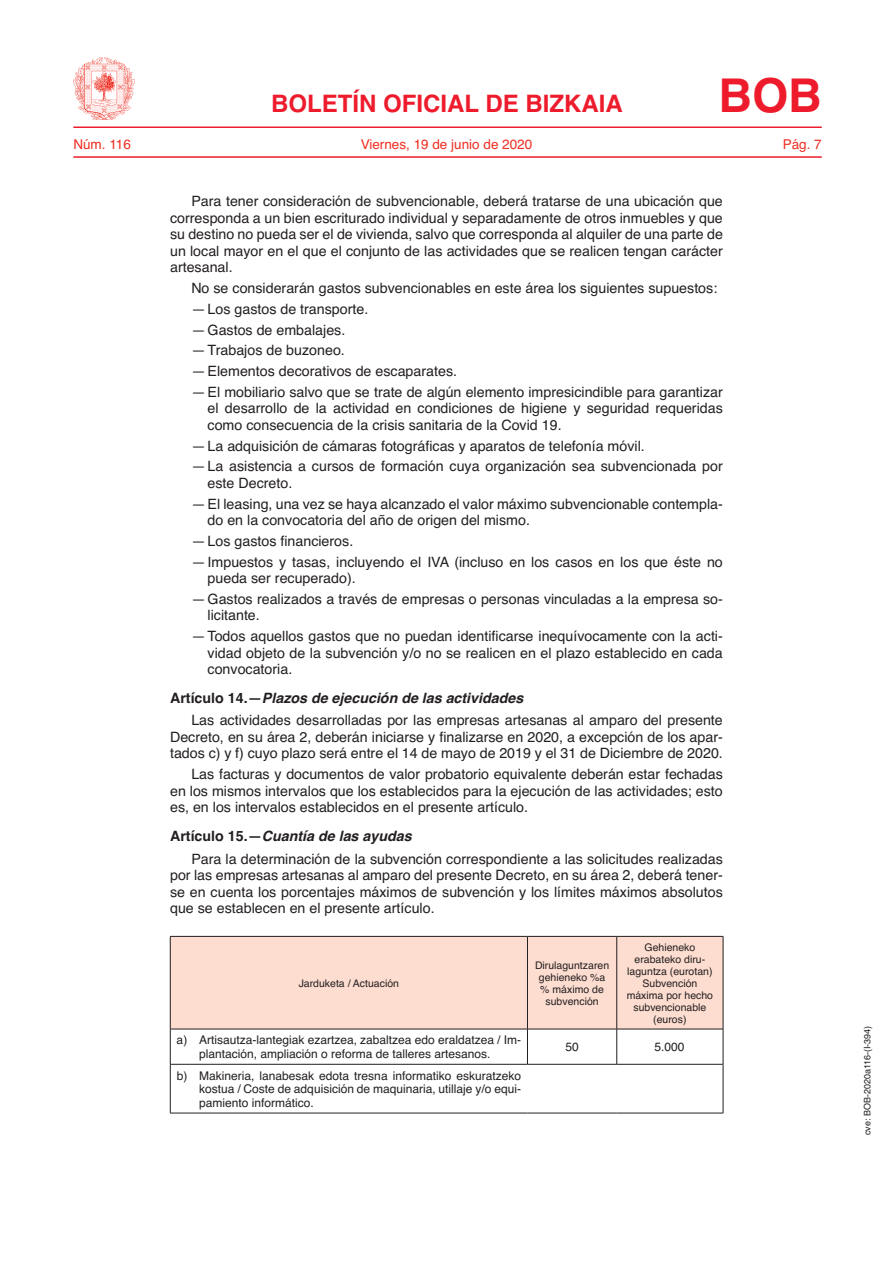
<style>
.page{position:relative;width:893px;height:1263px;background:#fff}
.page>*{position:absolute;margin:0;border:0;box-sizing:border-box;transform-origin:0 0}
.t1{font:700 46.5px "Helvetica";color:#ee1b2c}
.t2{font:700 24px "Helvetica";color:#ee1b2c}
.t3{font:14.25px/16.5px "Helvetica";color:#231f20}
.t4{font:13.5px "Helvetica";color:#ee2e22}
.t5{font:12px/13.5px "Helvetica";color:#231f20}
.t6{font:10.5px/12px "Helvetica";color:#231f20;text-align:center}
.t7{font:9px "Helvetica";color:#231f20}
.s1{font-weight:700}
.s2{font-weight:700;font-style:italic}
</style>
<div class="page">
<hr style="left:73px;top:126px;width:749px;height:2px;background:#ee1b2c">
<hr style="left:73px;top:156px;width:749px;height:2px;background:#ee1b2c">
<img style="left:74px;top:58px;width:61px;height:61px">
<div style="left:171px;top:937px;width:552px;height:92px;background:#fdddd0"></div>
<hr style="left:527px;top:936px;width:1px;height:93px;background:#231f20">
<hr style="left:616px;top:936px;width:1px;height:93px;background:#231f20">
<hr style="left:527px;top:1029px;width:1px;height:35px;background:#231f20">
<hr style="left:616px;top:1029px;width:1px;height:35px;background:#231f20">
<hr style="left:170px;top:1064px;width:357px;height:1px;background:#231f20">
<hr style="left:527px;top:1064px;width:90px;height:1px;background:#231f20">
<hr style="left:617px;top:1064px;width:106px;height:1px;background:#231f20">
<hr style="left:170px;top:1113px;width:357px;height:1px;background:#231f20">
<hr style="left:527px;top:1113px;width:90px;height:1px;background:#231f20">
<hr style="left:170px;top:1029px;width:1px;height:35px;background:#231f20">
<hr style="left:723px;top:1029px;width:1px;height:35px;background:#231f20">
<hr style="left:170px;top:1064px;width:1px;height:49px;background:#231f20">
<hr style="left:723px;top:1064px;width:1px;height:49px;background:#231f20">
<hr style="left:170px;top:936px;width:357px;height:1px;background:#231f20">
<hr style="left:170px;top:936px;width:1px;height:93px;background:#231f20">
<hr style="left:527px;top:936px;width:90px;height:1px;background:#231f20">
<hr style="left:617px;top:936px;width:106px;height:1px;background:#231f20">
<hr style="left:723px;top:936px;width:1px;height:93px;background:#231f20">
<hr style="left:170px;top:1029px;width:357px;height:1px;background:#231f20">
<hr style="left:527px;top:1029px;width:90px;height:1px;background:#231f20">
<hr style="left:617px;top:1029px;width:106px;height:1px;background:#231f20">
<hr style="left:617px;top:1113px;width:106px;height:1px;background:#231f20">
<h2 class="t2" style="left:271px;top:84px;width:353px">BOLETÍN OFICIAL DE BIZKAIA</h2>
<h1 class="t1" style="left:718px;top:58px;width:105px">BOB</h1>
<p class="t4" style="left:73px;top:134px;width:59px">Núm. 116</p>
<p class="t4" style="left:361px;top:134px;width:173px">Viernes, 19 de junio de 2020</p>
<p class="t4" style="left:783px;top:134px;width:41px">Pág. 7</p>
<p class="t3" style="left:170px;top:193px;width:554px;text-align:justify;text-indent:21px">Para tener consideración de subvencionable, deberá tratarse de una ubicación que corresponda a un bien escriturado individual y separadamente de otros inmuebles y que su destino no pueda ser el de vivienda, salvo que corresponda al alquiler de una parte de un local mayor en el que el conjunto de las actividades que se realicen tengan carácter artesanal.</p>
<p class="t3" style="left:191px;top:280px;width:527px">No se considerarán gastos subvencionables en este área los siguientes supuestos:</p>
<p class="t3" style="left:191px;top:301px;width:179px">— Los gastos de transporte.</p>
<p class="t3" style="left:191px;top:322px;width:156px">— Gastos de embalajes.</p>
<p class="t3" style="left:191px;top:342px;width:155px">— Trabajos de buzoneo.</p>
<p class="t3" style="left:191px;top:363px;width:267px">— Elementos decorativos de escaparates.</p>
<p class="t3" style="left:208px;top:384px;width:517px;text-align:justify;text-indent:-16px">— El mobiliario salvo que se trate de algún elemento impresicindible para garantizar el desarrollo de la actividad en condiciones de higiene y seguridad requeridas como consecuencia de la crisis sanitaria de la Covid 19.</p>
<p class="t3" style="left:191px;top:438px;width:455px">— La adquisición de cámaras fotográficas y aparatos de telefonía móvil.</p>
<p class="t3" style="left:208px;top:458px;width:517px;text-indent:-16px">— La asistencia a cursos de formación cuya organización sea subvencionada por este Decreto.</p>
<p class="t3" style="left:208px;top:496px;width:517px;text-indent:-16px">— El leasing, una vez se haya alcanzado el valor máximo subvencionable contempla&shy;do en la convocatoria del año de origen del mismo.</p>
<p class="t3" style="left:191px;top:533px;width:163px">— Los gastos financieros.</p>
<p class="t3" style="left:208px;top:554px;width:517px;text-indent:-16px">— Impuestos y tasas, incluyendo el IVA (incluso en los casos en los que éste no pueda ser recuperado).</p>
<p class="t3" style="left:208px;top:591px;width:517px;text-indent:-16px">— Gastos realizados a través de empresas o personas vinculadas a la empresa so&shy;licitante.</p>
<p class="t3" style="left:208px;top:628px;width:517px;text-align:justify;text-indent:-16px">— Todos aquellos gastos que no puedan identificarse inequívocamente con la acti&shy;vidad objeto de la subvención y/o no se realicen en el plazo establecido en cada convocatoria.</p>
<p class="t3" style="left:191px;top:687px;width:533px;line-height:22.8px;text-indent:-21px"><span class="s1">Artículo 14.—</span><span class="s2">Plazos de ejecución de las actividades<br></span>Las actividades desarrolladas por las empresas artesanas al amparo del presente</p>
<p class="t3" style="left:170px;top:729px;width:554px">Decreto, en su área 2, deberán iniciarse y finalizarse en 2020, a excepción de los apar&shy;tados c) y f) cuyo plazo será entre el 14 de mayo de 2019 y el 31 de Diciembre de 2020.</p>
<p class="t3" style="left:170px;top:766px;width:554px;text-align:justify;text-indent:21px">Las facturas y documentos de valor probatorio equivalente deberán estar fechadas en los mismos intervalos que los establecidos para la ejecución de las actividades; esto es, en los intervalos establecidos en el presente artículo.</p>
<p class="t3" style="left:191px;top:825px;width:533px;line-height:22.8px;text-indent:-21px"><span class="s1">Artículo 15.—</span><span class="s2">Cuantía de las ayudas<br></span>Para la determinación de la subvención correspondiente a las solicitudes realizadas</p>
<p class="t3" style="left:170px;top:867px;width:554px;text-align:justify">por las empresas artesanas al amparo del presente Decreto, en su área 2, deberá tener&shy;se en cuenta los porcentajes máximos de subvención y los límites máximos absolutos que se establecen en el presente artículo.</p>
<p class="t6" style="left:299px;top:977px;width:102px">Jarduketa / Actuación</p>
<p class="t6" style="left:535px;top:959px;width:76px">Dirulaguntzaren gehieneko %a % máximo de subvención</p>
<p class="t6" style="left:627px;top:941px;width:88px">Gehieneko erabateko diru&shy;laguntza (eurotan)<br>Subvención máxima por hecho subvencionable (euros)</p>
<p class="t5" style="left:199px;top:1034px;width:323px;text-indent:-22px">a) Artisautza-lantegiak ezartzea, zabaltzea edo eraldatzea / Im&shy;plantación, ampliación o reforma de talleres artesanos.</p>
<p class="t5" style="left:565px;top:1040px;width:15px">50</p>
<p class="t5" style="left:655px;top:1040px;width:32px">5.000</p>
<p class="t5" style="left:199px;top:1069px;width:323px;text-align:justify;text-indent:-22px">b) Makineria, lanabesak edota tresna informatiko eskuratzeko kostua / Coste de adquisición de maquinaria, utillaje y/o equi&shy;pamiento informático.</p>
<p class="t7" style="left:860px;top:1135px;width:111px;rotate:-90deg">cve: BOB-2020a116-(I-394)</p>
</div>
